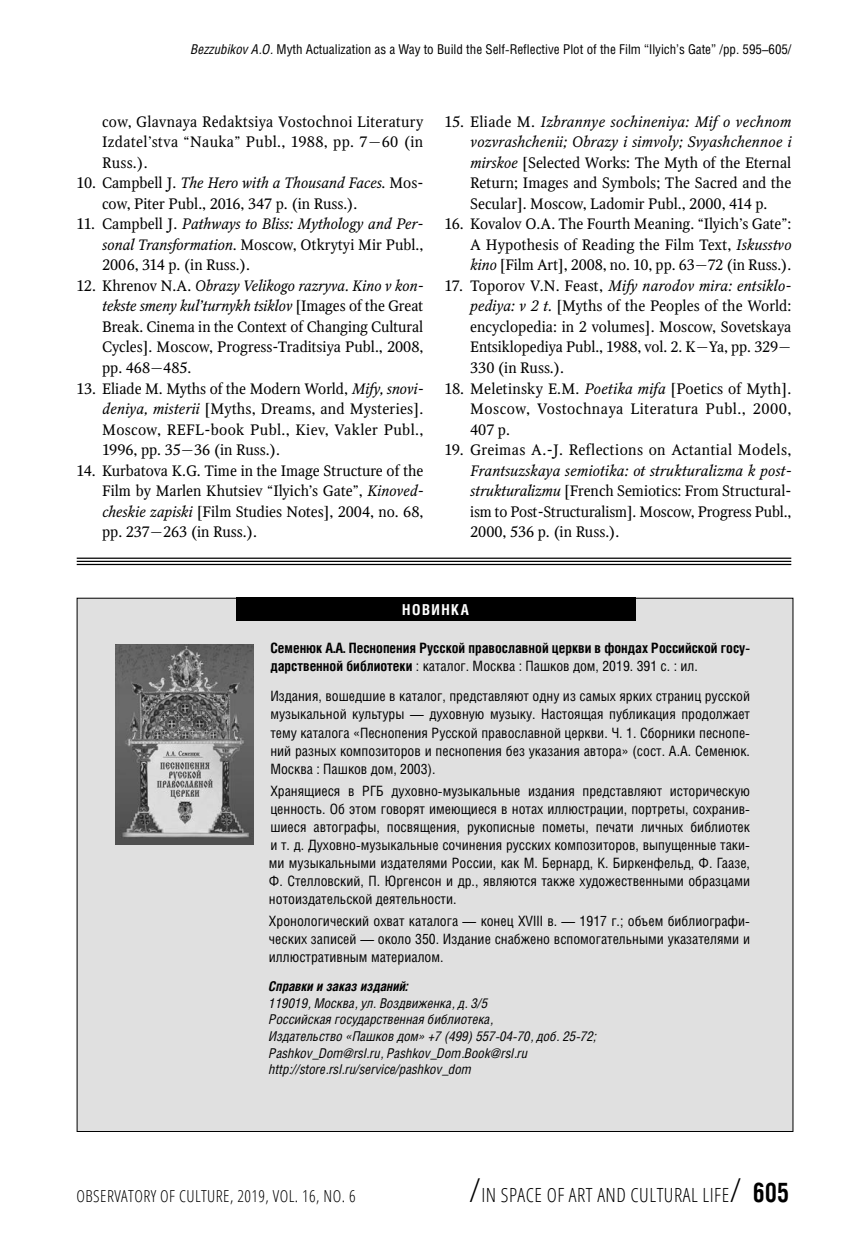
<style>
.page{position:relative;width:851px;height:1234px;background:#fff}
.page>*{position:absolute;margin:0;border:0;box-sizing:border-box;transform-origin:0 0}
.t1{font:19.5px "Open Sans Condensed Light 2";letter-spacing:.025em;color:#000}
.t2{font:16.5px "Open Sans Condensed Light 2";letter-spacing:.025em;color:#000}
.t3{font:15px/20.5px "Octava Regular 2";color:#000;text-align:justify}
.t4{font:italic 15px/20.5px "Octava";letter-spacing:.01em;color:#000;text-align:right}
.t5{font:15px "Octava Regular 2";letter-spacing:.02em;color:#000}
.t6{font:15px "Helios Cond Bold 2";letter-spacing:.1em;color:#fff}
.t7{font:14.25px/18px "Helios Cond 2";color:#000;text-align:justify}
.t8{font:14.25px "Helios Cond Bold 2";color:#000}
.t9{font:italic 13.5px/16.5px "Helios Cond";color:#000}
.t10{font:13.5px "Helios Cond 2";color:#000}
.t11{font:italic 700 13.5px "Helios Cond";color:#000}
.s1{font-family:"Helios Cond";font-style:italic}
.s2{font-family:"Octava Regular 2";font-style:normal}
.s3{font-family:"Octava";font-style:italic}
.s4{font-family:"Helios Cond Bold 2"}
.s5{font-size:33px}
.s6{font-family:"Helios Cond Bold 2";font-size:27px}
</style>
<div class="page">
<hr style="left:77px;top:557px;width:714px;height:1px;background:#000">
<hr style="left:77px;top:560px;width:714px;height:2px;background:#000">
<hr style="left:77px;top:563px;width:714px;height:2px;background:#000">
<div style="left:77px;top:598px;width:715px;height:533px;background:#e0e0e0"></div>
<div style="left:236px;top:597px;width:399px;height:24px;background:#000"></div>
<img style="left:116px;top:644px;width:137px;height:200px">
<p class="t10" style="left:191px;top:45px;width:602px"><span class="s1">Bezzubikov A.O.</span> Myth Actualization as a Way to Build the Self-Reflective Plot of the Film “Ilyich’s Gate” /pp. 595–605/</p>
<p class="t3" style="left:102px;top:112px;width:323px">cow, Glavnaya Redaktsiya Vostochnoi Literatury Izdatel’stva “Nauka” Publ., 1988, pp. 7—60 (in Russ.).</p>
<p class="t4" style="left:77px;top:174px;width:348px"><span class="s2">10. Campbell J.</span> The Hero with a Thousand Faces<span class="s2">. Mos-</span></p>
<p class="t3" style="left:102px;top:194px;width:257px">cow, Piter Publ., 2016, 347 p. (in Russ.).</p>
<p class="t4" style="left:77px;top:215px;width:348px"><span class="s2">11. Campbell J.</span> Pathways to Bliss: Mythology and Per-</p>
<p class="t3" style="left:102px;top:235px;width:323px"><span class="s3">sonal Transformation</span>. Moscow, Otkrytyi Mir Publ.,<br>2006, 314 p. (in Russ.).</p>
<p class="t4" style="left:77px;top:276px;width:348px"><span class="s2">12. Khrenov N.A.</span> Obrazy Velikogo razryva. Kino v kon&shy;tekste smeny kul’turnykh tsiklov <span class="s2">[Images of the Great</span></p>
<p class="t3" style="left:102px;top:317px;width:323px">Break. Cinema in the Context of Changing Cultural Cycles]. Moscow, Progress-Traditsiya Publ., 2008, pp. 468—485.</p>
<p class="t3" style="left:102px;top:379px;width:323px;text-indent:-26px">13. Eliade M. Myths of the Modern World, <span class="s3">Mify, snovi&shy;deniya, misterii</span> [Myths, Dreams, and Mysteries].<br>Moscow, REFL-book Publ., Kiev, Vakler Publ., 1996, pp. 35—36 (in Russ.).</p>
<p class="t3" style="left:102px;top:461px;width:323px;text-indent:-26px">14. Kurbatova K.G. Time in the Image Structure of the Film by Marlen Khutsiev “Ilyich’s Gate”, <span class="s3">Kinoved&shy;cheskie zapiski</span> [Film Studies Notes], 2004, no. 68, pp. 237—263 (in Russ.).</p>
<p class="t4" style="left:444px;top:112px;width:348px"><span class="s2">15. Eliade M.</span> Izbrannye sochineniya: Mif o vechnom vozvrashchenii; Obrazy i simvoly; Svyashchennoe i</p>
<p class="t3" style="left:470px;top:153px;width:323px"><span class="s3">mirskoe</span> [Selected Works: The Myth of the Eternal Return; Images and Symbols; The Sacred and the Secular]. Moscow, Ladomir Publ., 2000, 414 p.</p>
<p class="t3" style="left:470px;top:215px;width:323px;text-indent:-26px">16. Kovalov O.A. The Fourth Meaning. “Ilyich’s Gate”:<br>A Hypothesis of Reading the Film Text, <span class="s3">Iskusstvo kino</span> [Film Art], 2008, no. 10, pp. 63—72 (in Russ.).</p>
<p class="t4" style="left:444px;top:276px;width:348px"><span class="s2">17. Toporov V.N. Feast,</span> Mify narodov mira: entsiklo-</p>
<p class="t3" style="left:470px;top:297px;width:323px"><span class="s3">pediya: v 2 t.</span> [Myths of the Peoples of the World: encyclopedia: in 2 volumes]. Moscow, Sovetskaya Entsiklopediya Publ., 1988, vol. 2. K—Ya, pp. 329— 330 (in Russ.).</p>
<p class="t3" style="left:470px;top:379px;width:323px;text-indent:-26px">18. Meletinsky E.M. <span class="s3">Poetika mifa</span> [Poetics of Myth].<br>Moscow, Vostochnaya Literatura Publ., 2000, 407 p.</p>
<p class="t5" style="left:444px;top:443px;width:348px">19. Greimas A.-J. Reflections on Actantial Models,</p>
<p class="t4" style="left:470px;top:461px;width:323px">Frantsuzskaya semiotika: ot strukturalizma k post-</p>
<p class="t3" style="left:470px;top:481px;width:323px"><span class="s3">strukturalizmu</span> [French Semiotics: From Structural&shy;ism to Post-Structuralism]. Moscow, Progress Publ., 2000, 536 p. (in Russ.).</p>
<p class="t6" style="left:402px;top:600px;width:68px">НОВИНКА</p>
<p class="t8" style="left:270px;top:639px;width:481px">Семенюк А.А. Песнопения Русской православной церкви в фондах Российской госу-</p>
<p class="t7" style="left:270px;top:651px;width:481px;line-height:30.8px"><span class="s4">дарственной библиотеки</span> : каталог. Москва : Пашков дом, 2019. 391 с. : ил.<br>Издания, вошедшие в каталог, представляют одну из самых ярких страниц русской</p>
<p class="t7" style="left:270px;top:706px;width:481px">музыкальной культуры — духовную музыку. Настоящая публикация продолжает тему каталога «Песнопения Русской православной церкви. Ч. 1. Сборники песнопе&shy;ний разных композиторов и песнопения без указания автора» (сост. А.А. Семенюк.<br>Москва : Пашков дом, 2003).</p>
<p class="t7" style="left:269px;top:782px;width:482px">Хранящиеся в РГБ духовно-музыкальные издания представляют историческую ценность. Об этом говорят имеющиеся в нотах иллюстрации, портреты, сохранив&shy;шиеся автографы, посвящения, рукописные пометы, печати личных библиотек и т. д. Духовно-музыкальные сочинения русских композиторов, выпущенные таки&shy;ми музыкальными издателями России, как М. Бернард, К. Биркенфельд, Ф. Гаазе, Ф. Стелловский, П. Юргенсон и др., являются также художественными образцами нотоиздательской деятельности.</p>
<p class="t7" style="left:269px;top:913px;width:482px">Хронологический охват каталога — конец XVIII в. — 1917 г.; объем библиографи&shy;ческих записей — около 350. Издание снабжено вспомогательными указателями и иллюстративным материалом.</p>
<p class="t11" style="left:269px;top:978px;width:141px">Справки и заказ изданий:</p>
<p class="t9" style="left:269px;top:995px;width:329px">119019, Москва, ул. Воздвиженка, д. 3/5<br>Российская государственная библиотека,<br>Издательство «Пашков дом» +7 (499) 557-04-70, доб. 25-72; Pashkov_Dom@rsl.ru, Pashkov_Dom.Book@rsl.ru http://store.rsl.ru/service/pashkov_dom</p>
<p class="t2" style="left:77px;top:1184px;width:280px">OBSERVATORY OF CULTURE, 2019, VOL. 16, NO. 6</p>
<h1 class="t1" style="left:469px;top:1181px;width:322px"><span class="s5">/</span>IN SPACE OF ART AND CULTURAL LIFE<span class="s5">/</span> <span class="s6">605</span></h1>
</div>
